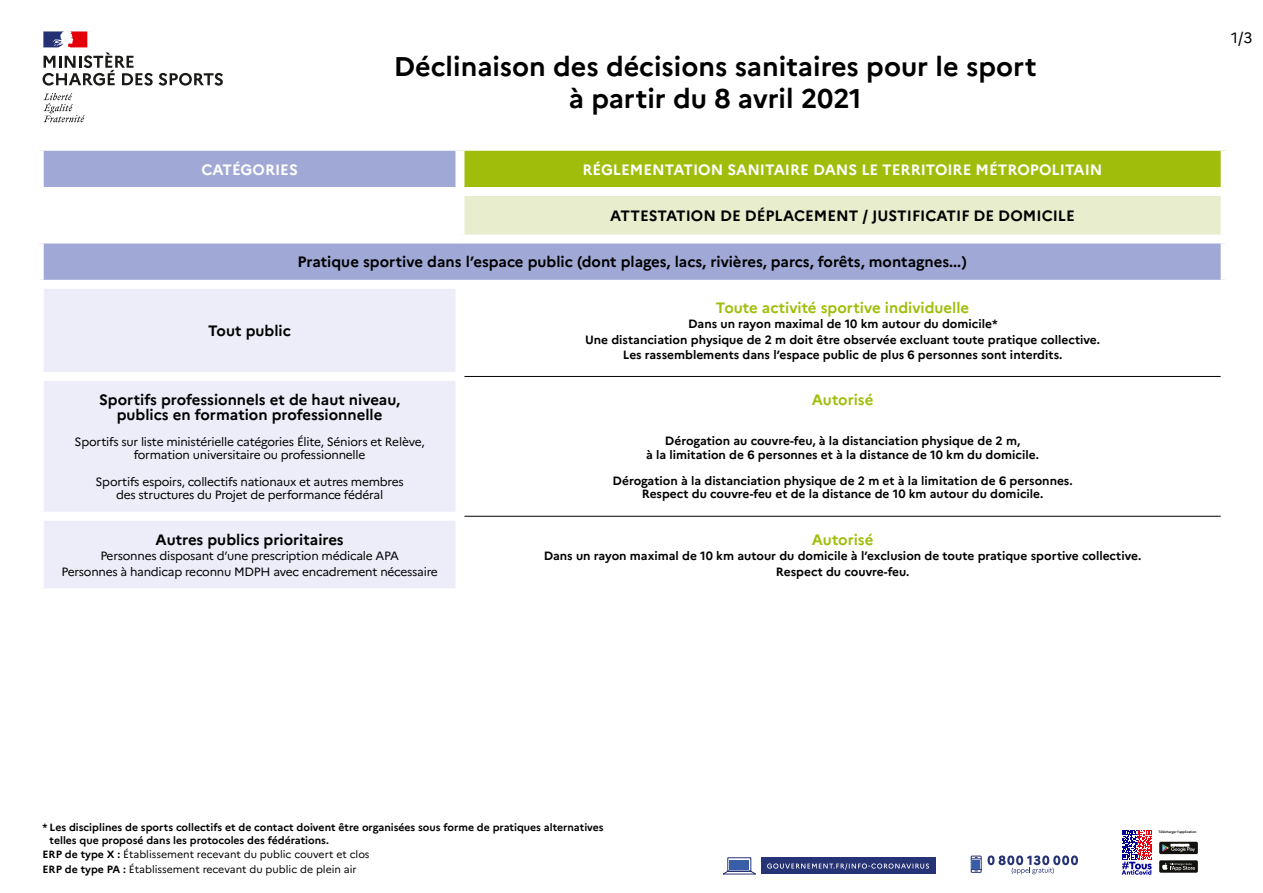
<style>
.page{position:relative;width:1263px;height:893px;background:#fff}
.page>*{position:absolute;margin:0;border:0;box-sizing:border-box;transform-origin:0 0}
.t1{font:700 27px/32.4px "Marianne";color:#000;text-align:center}
.t2{font:700 15px/15px "Marianne";color:#000;text-align:center}
.t3{font:700 15px "Marianne";color:#fff}
.t4{font:700 15px "Marianne";color:#a1bd0b}
.t5{font:15px "Marianne";color:#000}
.t6{font:700 12px/15.6px "Marianne";color:#000;text-align:center}
.t7{font:12px/13.5px "Marianne";letter-spacing:-.02em;color:#000;text-align:center}
.t8{font:700 10.5px/12.6px "Marianne";color:#000}
.t9{font:10.5px/14.7px "Marianne";color:#000}
.t10{font:700 3.3px "Marianne";letter-spacing:-.03em;color:#12110d}
.s1{font-weight:700}
</style>
<div class="page">
<svg style="left:970px;top:855px;width:108px;height:19px"></svg>
<div style="left:972px;top:860px;width:8px;height:9px;background:#385ea8"></div>
<svg style="left:722px;top:857px;width:34px;height:18px"></svg>
<div style="left:730px;top:860px;width:19px;height:9px;background:#385ea8"></div>
<div style="left:761px;top:857px;width:174px;height:17px;background:#263375"></div>
<svg style="left:767px;top:863px;width:162px;height:7px"></svg>
<div style="left:1159px;top:860px;width:39px;height:13px;background:#12110d;border-radius:2px"></div>
<svg style="left:1162px;top:863px;width:33px;height:8px"></svg>
<svg style="left:1159px;top:842px;width:39px;height:12px"></svg>
<svg style="left:1162px;top:844px;width:33px;height:8px"></svg>
<svg style="left:1121px;top:830px;width:31px;height:45px"></svg>
<svg style="left:44px;top:151px;width:1177px;height:129px;fill:#a0a9d6"></svg>
<div style="left:460px;top:146px;width:765px;height:45px;background:#a1bd0b"></div>
<div style="left:460px;top:191px;width:765px;height:48px;background:#e8eecd"></div>
<div style="left:44px;top:289px;width:411px;height:299px;background:#ecedf8"></div>
<div style="left:35px;top:372px;width:429px;height:9px;background:#fff"></div>
<div style="left:35px;top:512px;width:429px;height:9px;background:#fff"></div>
<div style="left:460px;top:142px;width:770px;height:9px;background:#fff"></div>
<div style="left:455px;top:151px;width:9px;height:36px;background:#fff"></div>
<div style="left:1221px;top:151px;width:9px;height:36px;background:#fff"></div>
<div style="left:455px;top:196px;width:9px;height:39px;background:#fff"></div>
<div style="left:1221px;top:196px;width:9px;height:39px;background:#fff"></div>
<div style="left:35px;top:235px;width:425px;height:9px;background:#fff"></div>
<div style="left:460px;top:235px;width:770px;height:9px;background:#fff"></div>
<hr style="left:464px;top:376px;width:757px;height:1px;background:#000">
<hr style="left:464px;top:516px;width:757px;height:1px;background:#000">
<div style="left:35px;top:187px;width:425px;height:9px;background:#fff"></div>
<div style="left:460px;top:187px;width:770px;height:9px;background:#fff"></div>
<svg style="left:43px;top:93px;width:42px;height:29px"></svg>
<svg style="left:159px;top:73px;width:64px;height:13px"></svg>
<svg style="left:43px;top:31px;width:110px;height:55px"></svg>
<h1 class="t1" style="left:394px;top:50px;width:644px">Déclinaison des décisions sanitaires pour le sport à partir du 8 avril 2021</h1>
<p class="t3" style="left:201px;top:160px;width:98px">CATÉGORIES</p>
<p class="t3" style="left:582px;top:160px;width:522px">RÉGLEMENTATION SANITAIRE DANS LE TERRITOIRE MÉTROPOLITAIN</p>
<p class="t2" style="left:610px;top:208px;width:466px">ATTESTATION DE DÉPLACEMENT / JUSTIFICATIF DE DOMICILE</p>
<p class="t2" style="left:298px;top:254px;width:671px">Pratique sportive dans l’espace public (dont plages, lacs, rivières, parcs, forêts, montagnes...)</p>
<p class="t2" style="left:208px;top:323px;width:84px">Tout public</p>
<p class="t2" style="left:99px;top:392px;width:303px">Sportifs professionnels et de haut niveau, publics en formation professionnelle</p>
<p class="t7" style="left:75px;top:435px;width:352px">Sportifs sur liste ministérielle catégories Élite, Séniors et Relève, formation universitaire ou professionnelle</p>
<p class="t7" style="left:95px;top:475px;width:310px">Sportifs espoirs, collectifs nationaux et autres membres des structures du Projet de performance fédéral</p>
<p class="t2" style="left:155px;top:532px;width:190px">Autres publics prioritaires</p>
<p class="t7" style="left:61px;top:548px;width:378px;line-height:15.6px">Personnes disposant d’une prescription médicale APA<br>Personnes à handicap reconnu MDPH avec encadrement nécessaire</p>
<p class="t4" style="left:716px;top:298px;width:255px">Toute activité sportive individuelle</p>
<p class="t6" style="left:585px;top:316px;width:516px">Dans un rayon maximal de 10 km autour du domicile*<br>Une distanciation physique de 2 m doit être observée excluant toute pratique collective.<br>Les rassemblements dans l’espace public de plus 6 personnes sont interdits.</p>
<p class="t4" style="left:812px;top:391px;width:63px">Autorisé</p>
<p class="t6" style="left:646px;top:434px;width:394px;line-height:13.5px">Dérogation au couvre-feu, à la distanciation physique de 2 m,<br>à la limitation de 6 personnes et à la distance de 10 km du domicile.</p>
<p class="t6" style="left:612px;top:474px;width:461px;line-height:13.5px">Dérogation à la distanciation physique de 2 m et à la limitation de 6 personnes.<br>Respect du couvre-feu et de la distance de 10 km autour du domicile.</p>
<p class="t4" style="left:812px;top:530px;width:63px">Autorisé</p>
<p class="t6" style="left:544px;top:548px;width:599px">Dans un rayon maximal de 10 km autour du domicile à l’exclusion de toute pratique sportive collective.<br>Respect du couvre-feu.</p>
<p class="t5" style="left:1231px;top:28px;width:23px">1/3</p>
<p class="t8" style="left:50px;top:821px;width:556px;text-indent:-7px">* Les disciplines de sports collectifs et de contact doivent être organisées sous forme de pratiques alternatives telles que proposé dans les protocoles des fédérations.</p>
<p class="t9" style="left:43px;top:847px;width:329px"><span class="s1">ERP de type X :</span> Établissement recevant du public couvert et clos<br><span class="s1">ERP de type PA :</span> Établissement recevant du public de plein air</p>
<p class="t10" style="left:1158px;top:830px;width:39px">Télécharger l’application</p>
</div>
